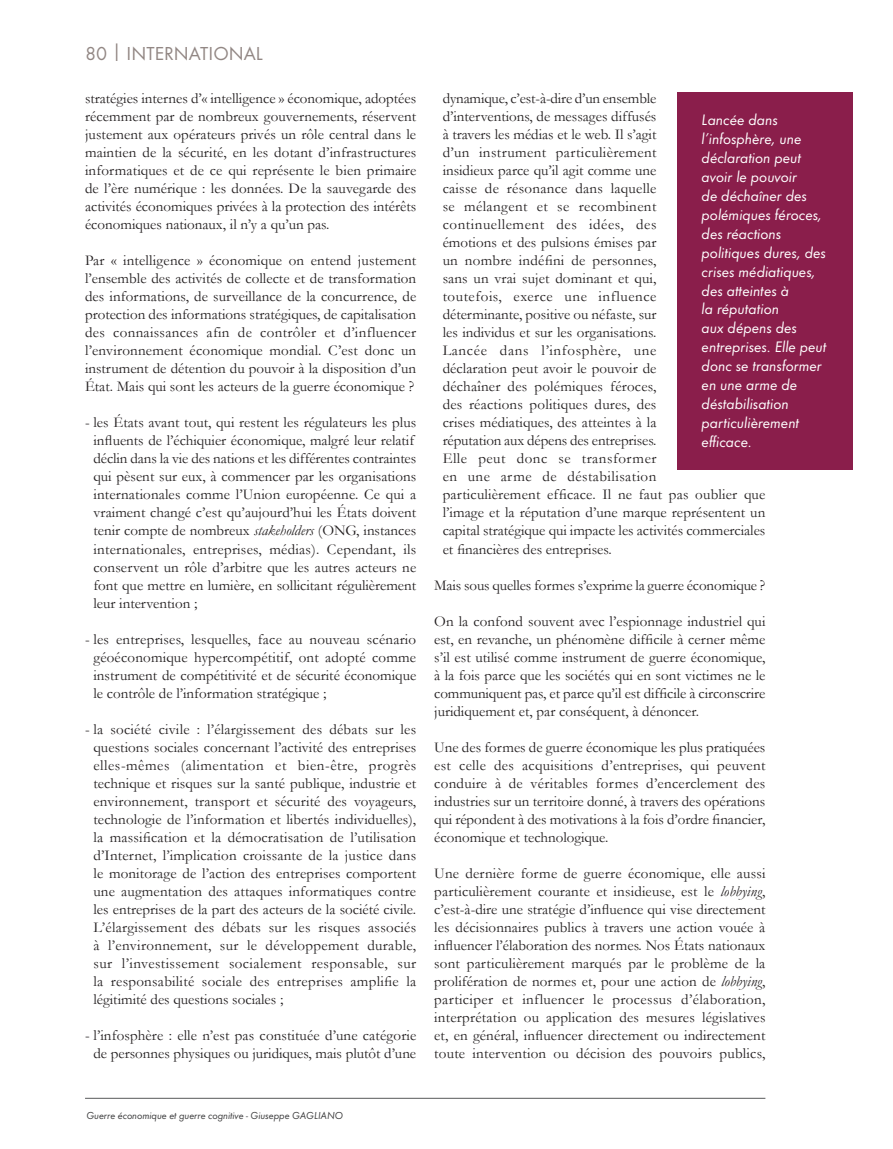
<style>
.page{position:relative;width:893px;height:1149px;background:#fff}
.page>*{position:absolute;margin:0;border:0;box-sizing:border-box;transform-origin:0 0}
.t1{font:19.5px "Function";color:#928784}
.t2{font:italic 15.75px/18.9px "Function";color:#fff}
.t3{font:15px/18px "Garamond";color:#231f20;text-align:justify}
.t4{font:italic 10.5px "Function";letter-spacing:-.005em;color:#3c3c3d}
.s1{font-family:"Gill Sans";font-weight:300;font-size:25.5px}
.s2{font-style:italic}
</style>
<div class="page">
<hr style="left:85px;top:1097px;width:680px;height:1px;background:#57585a">
<div style="left:678px;top:92px;width:175px;height:378px;background:#8a1e4b"></div>
<h1 class="t1" style="left:85px;top:42px;width:53px">80<span class="s1">I</span>INTERNATIONAL</h1>
<p class="t3" style="left:85px;top:89px;width:333px">stratégies internes d’« intelligence » économique, adoptées récemment par de nombreux gouvernements, réservent justement aux opérateurs privés un rôle central dans le maintien de la sécurité, en les dotant d’infrastructures informatiques et de ce qui représente le bien primaire de l’ère numérique : les données. De la sauvegarde des activités économiques privées à la protection des intérêts économiques nationaux, il n’y a qu’un pas.</p>
<p class="t3" style="left:85px;top:251px;width:333px">Par « intelligence » économique on entend justement l’ensemble des activités de collecte et de transformation des informations, de surveillance de la concurrence, de protection des informations stratégiques, de capitalisation des connaissances afin de contrôler et d’influencer l’environnement économique mondial. C’est donc un instrument de détention du pouvoir à la disposition d’un État. Mais qui sont les acteurs de la guerre économique ?</p>
<p class="t3" style="left:93px;top:413px;width:324px;text-align:left;text-indent:-8px">- les États avant tout, qui restent les régulateurs les plus influents de l’échiquier économique, malgré leur relatif déclin dans la vie des nations et les différentes contraintes qui pèsent sur eux, à commencer par les organisations internationales comme l’Union européenne. Ce qui a vraiment changé c’est qu’aujourd’hui les États doivent tenir compte de nombreux <span class="s2">stakeholders</span> (ONG, instances internationales, entreprises, médias). Cependant, ils conservent un rôle d’arbitre que les autres acteurs ne font que mettre en lumière, en sollicitant régulièrement leur intervention ;</p>
<p class="t3" style="left:93px;top:629px;width:324px;text-indent:-8px">- les entreprises, lesquelles, face au nouveau scénario géoéconomique hypercompétitif, ont adopté comme instrument de compétitivité et de sécurité économique le contrôle de l’information stratégique ;</p>
<p class="t3" style="left:93px;top:719px;width:324px;text-indent:-8px">- la société civile : l’élargissement des débats sur les questions sociales concernant l’activité des entreprises elles-mêmes (alimentation et bien-être, progrès technique et risques sur la santé publique, industrie et environnement, transport et sécurité des voyageurs, technologie de l’information et libertés individuelles), la massification et la démocratisation de l’utilisation d’Internet, l’implication croissante de la justice dans le monitorage de l’action des entreprises comportent une augmentation des attaques informatiques contre les entreprises de la part des acteurs de la société civile.<br>L’élargissement des débats sur les risques associés à l’environnement, sur le développement durable, sur l’investissement socialement responsable, sur la responsabilité sociale des entreprises amplifie la légitimité des questions sociales ;</p>
<p class="t3" style="left:85px;top:1025px;width:333px;text-align:center">- l’infosphère : elle n’est pas constituée d’une catégorie de personnes physiques ou juridiques, mais plutôt d’une</p>
<p class="t3" style="left:443px;top:89px;width:324px;text-align:left">dynamique, c’est-à-dire d’un ensemble<br>d’interventions, de messages diffusés<br>à travers les médias et le web. Il s’agit<br>d’un instrument particulièrement<br>insidieux parce qu’il agit comme une<br>caisse de résonance dans laquelle<br>se mélangent et se recombinent<br>continuellement des idées, des<br>émotions et des pulsions émises par<br>un nombre indéfini de personnes,<br>sans un vrai sujet dominant et qui,<br>toutefois, exerce une influence<br>déterminante, positive ou néfaste, sur<br>les individus et sur les organisations.<br>Lancée dans l’infosphère, une<br>déclaration peut avoir le pouvoir de<br>déchaîner des polémiques féroces,<br>des réactions politiques dures, des<br>crises médiatiques, des atteintes à la<br>réputation aux dépens des entreprises.<br>Elle peut donc se transformer<br>en une arme de déstabilisation<br>particulièrement efficace. Il ne faut pas oublier que l’image et la réputation d’une marque représentent un capital stratégique qui impacte les activités commerciales et financières des entreprises.</p>
<p class="t3" style="left:434px;top:575px;width:333px">Mais sous quelles formes s’exprime la guerre économique ?</p>
<p class="t3" style="left:434px;top:611px;width:333px">On la confond souvent avec l’espionnage industriel qui est, en revanche, un phénomène difficile à cerner même s’il est utilisé comme instrument de guerre économique, à la fois parce que les sociétés qui en sont victimes ne le communiquent pas, et parce qu’il est difficile à circonscrire juridiquement et, par conséquent, à dénoncer.</p>
<p class="t3" style="left:434px;top:737px;width:333px">Une des formes de guerre économique les plus pratiquées est celle des acquisitions d’entreprises, qui peuvent conduire à de véritables formes d’encerclement des industries sur un territoire donné, à travers des opérations qui répondent à des motivations à la fois d’ordre financier, économique et technologique.</p>
<p class="t3" style="left:434px;top:863px;width:333px">Une dernière forme de guerre économique, elle aussi particulièrement courante et insidieuse, est le <span class="s2">lobbying</span>, c’est-à-dire une stratégie d’influence qui vise directement les décisionnaires publics à travers une action vouée à influencer l’élaboration des normes. Nos États nationaux sont particulièrement marqués par le problème de la prolifération de normes et, pour une action de <span class="s2">lobbying</span>, participer et influencer le processus d’élaboration, interprétation ou application des mesures législatives et, en général, influencer directement ou indirectement toute intervention ou décision des pouvoirs publics,</p>
<p class="t2" style="left:702px;top:111px;width:126px">Lancée dans l’infosphère, une déclaration peut avoir le pouvoir<br>de déchaîner des polémiques féroces, des réactions politiques dures, des crises médiatiques, des atteintes à<br>la réputation<br>aux dépens des entreprises. Elle peut donc se transformer en une arme de déstabilisation particulièrement efficace.</p>
<p class="t4" style="left:87px;top:1108px;width:258px">Guerre économique et guerre cognitive - Giuseppe Gagliano</p>
</div>
